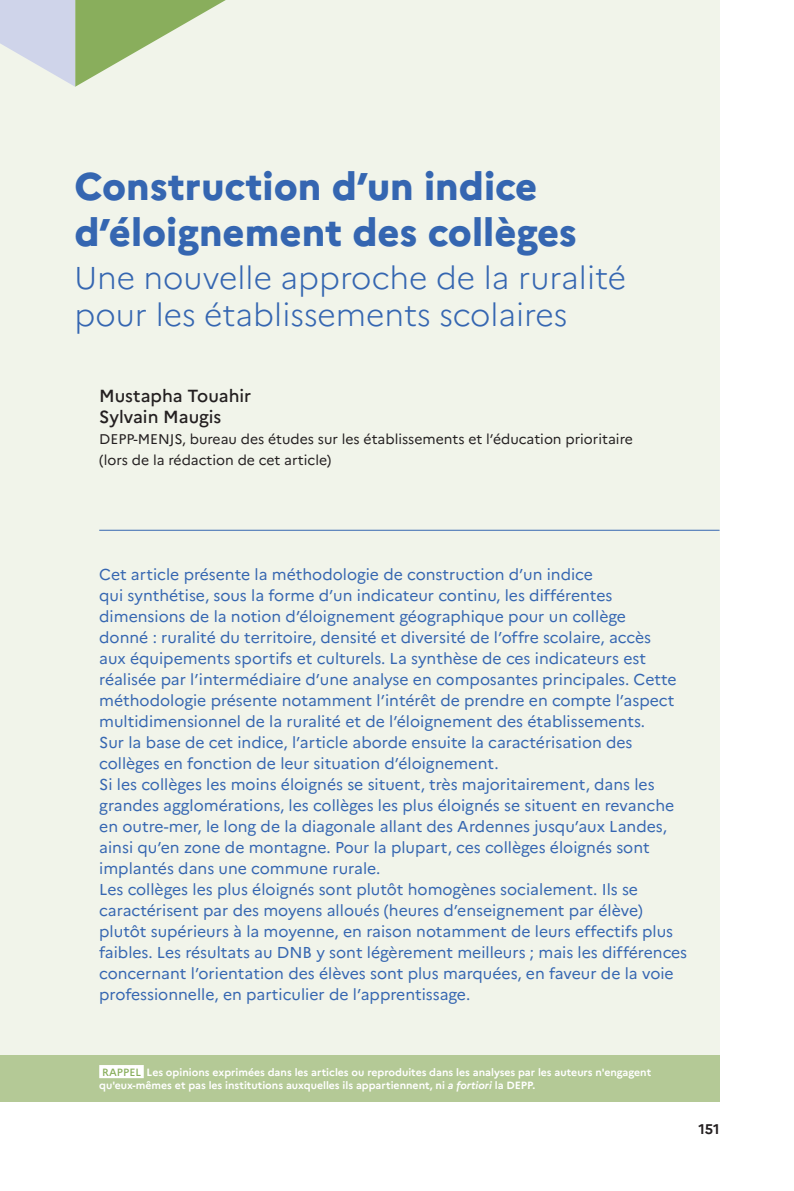
<style>
.page{position:relative;width:794px;height:1191px;background:#fff}
.page>*{position:absolute;margin:0;border:0;box-sizing:border-box;transform-origin:0 0}
.t1{font:800 38.5px/46.2px "Marianne";color:#3566b1}
.t2{font:300 31.5px/37.8px "Marianne";color:#3566b1}
.t3{font:500 17.5px/21px "Marianne";color:#231f20}
.t4{font:15.75px/21px "Marianne";color:#3566b1}
.t5{font:14px/21px "Marianne";color:#231f20}
.t6{font:700 14px "Marianne";color:#231f20}
.t7{font:700 10.5px/12.6px "Marianne";color:#fff}
.s1{font-weight:500;color:#89ae5c}
.s2{font-style:italic}
</style>
<div class="page">
<div style="left:0;top:0;width:719px;height:1101px;background:#f1f4ea"></div>
<svg style="left:0;top:0;width:226px;height:87px"></svg>
<div style="left:0;top:1055px;width:719px;height:46px;background:#b4c996"></div>
<div style="left:99px;top:1065px;width:45px;height:13px;background:#fff"></div>
<hr style="left:99px;top:530px;width:620px;height:1px;background:#3566b1">
<h1 class="t1" style="left:74px;top:163px;width:504px">Construction d’un indice d’éloignement des collèges</h1>
<h2 class="t2" style="left:74px;top:258px;width:553px">Une nouvelle approche de la ruralité pour les établissements scolaires</h2>
<p class="t3" style="left:99px;top:385px;width:153px">Mustapha Touahir<br>Sylvain Maugis</p>
<p class="t5" style="left:99px;top:428px;width:535px">DEPP-MENJS, bureau des études sur les établissements et l’éducation prioritaire (lors de la rédaction de cet article)</p>
<p class="t4" style="left:99px;top:564px;width:589px">Cet article présente la méthodologie de construction d’un indice<br>qui synthétise, sous la forme d’un indicateur continu, les différentes dimensions de la notion d’éloignement géographique pour un collège<br>donné : ruralité du territoire, densité et diversité de l’offre scolaire, accès<br>aux équipements sportifs et culturels. La synthèse de ces indicateurs est réalisée par l’intermédiaire d’une analyse en composantes principales. Cette méthodologie présente notamment l’intérêt de prendre en compte l’aspect multidimensionnel de la ruralité et de l’éloignement des établissements.<br>Sur la base de cet indice, l’article aborde ensuite la caractérisation des collèges en fonction de leur situation d’éloignement.<br>Si les collèges les moins éloignés se situent, très majoritairement, dans les grandes agglomérations, les collèges les plus éloignés se situent en revanche en outre-mer, le long de la diagonale allant des Ardennes jusqu’aux Landes, ainsi qu’en zone de montagne. Pour la plupart, ces collèges éloignés sont implantés dans une commune rurale.<br>Les collèges les plus éloignés sont plutôt homogènes socialement. Ils se caractérisent par des moyens alloués (heures d’enseignement par élève) plutôt supérieurs à la moyenne, en raison notamment de leurs effectifs plus faibles. Les résultats au DNB y sont légèrement meilleurs ; mais les différences concernant l’orientation des élèves sont plus marquées, en faveur de la voie professionnelle, en particulier de l’apprentissage.</p>
<p class="t7" style="left:99px;top:1066px;width:553px"><span class="s1">RAPPEL</span> Les opinions exprimées dans les articles ou reproduites dans les analyses par les auteurs n'engagent qu'eux-mêmes et pas les institutions auxquelles ils appartiennent, ni <span class="s2">a fortiori</span> la DEPP.</p>
<p class="t6" style="left:698px;top:1120px;width:23px">151</p>
</div>
